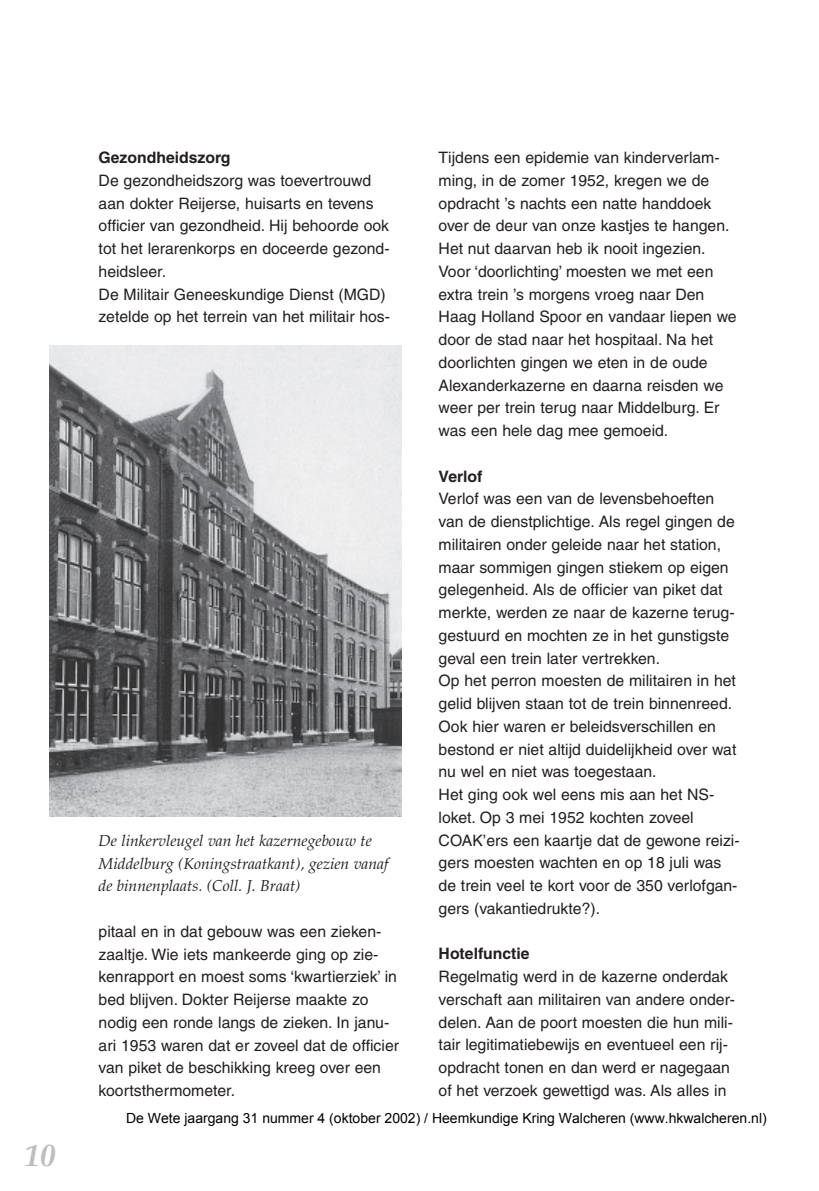
<style>
.page{position:relative;width:819px;height:1191px;background:#fff}
.page>*{position:absolute;margin:0;border:0;box-sizing:border-box;transform-origin:0 0}
.t1{font:italic 700 31.5px "Palatino";color:#bdbec1}
.t2{font:15.75px/22.8px "Helvetica";color:#231f20}
.t3{font:italic 15.75px/22.8px "Palatino";color:#231f20}
.t4{font:700 15.75px "Helvetica";color:#231f20}
.t5{font:14px "Arial";color:#000}
</style>
<div class="page">
<img style="left:49px;top:345px;width:352px;height:471px">
<h1 class="t1" style="left:24px;top:1143px;width:33px">10</h1>
<p class="t4" style="left:99px;top:152px;width:133px">Gezondheidszorg</p>
<p class="t2" style="left:99px;top:171px;width:293px">De gezondheidszorg was toevertrouwd aan dokter Reijerse, huisarts en tevens officier van gezondheid. Hij behoorde ook tot het lerarenkorps en doceerde gezond&shy;heidsleer.<br>De Militair Geneeskundige Dienst (MGD) zetelde op het terrein van het militair hos-</p>
<p class="t3" style="left:99px;top:831px;width:291px">De linkervleugel van het kazernegebouw te<br>Middelburg (Koningstraatkant), gezien vanaf de binnenplaats. (Coll. J. Braat)</p>
<p class="t2" style="left:99px;top:921px;width:302px">pitaal en in dat gebouw was een zieken&shy;zaaltje. Wie iets mankeerde ging op zie&shy;kenrapport en moest soms ‘kwartierziek’ in bed blijven. Dokter Reijerse maakte zo nodig een ronde langs de zieken. In janu&shy;ari 1953 waren dat er zoveel dat de officier van piket de beschikking kreeg over een koortsthermometer.</p>
<p class="t2" style="left:438px;top:148px;width:299px">Tijdens een epidemie van kinderverlam&shy;ming, in de zomer 1952, kregen we de opdracht ’s nachts een natte handdoek over de deur van onze kastjes te hangen.<br>Het nut daarvan heb ik nooit ingezien.<br>Voor ‘doorlichting’ moesten we met een extra trein ’s morgens vroeg naar Den Haag Holland Spoor en vandaar liepen we door de stad naar het hospitaal. Na het doorlichten gingen we eten in de oude Alexanderkazerne en daarna reisden we weer per trein terug naar Middelburg. Er was een hele dag mee gemoeid.</p>
<p class="t4" style="left:438px;top:470px;width:45px">Verlof</p>
<p class="t2" style="left:438px;top:489px;width:302px">Verlof was een van de levensbehoeften van de dienstplichtige. Als regel gingen de militairen onder geleide naar het station, maar sommigen gingen stiekem op eigen gelegenheid. Als de officier van piket dat merkte, werden ze naar de kazerne terug&shy;gestuurd en mochten ze in het gunstigste geval een trein later vertrekken.<br>Op het perron moesten de militairen in het gelid blijven staan tot de trein binnenreed.<br>Ook hier waren er beleidsverschillen en bestond er niet altijd duidelijkheid over wat nu wel en niet was toegestaan.<br>Het ging ook wel eens mis aan het NS&shy;loket. Op 3 mei 1952 kochten zoveel COAK’ers een kaartje dat de gewone reizi&shy;gers moesten wachten en op 18 juli was de trein veel te kort voor de 350 verlofgan&shy;gers (vakantiedrukte?).</p>
<p class="t4" style="left:438px;top:948px;width:92px">Hotelfunctie</p>
<p class="t2" style="left:438px;top:966px;width:298px">Regelmatig werd in de kazerne onderdak verschaft aan militairen van andere onder&shy;delen. Aan de poort moesten die hun mili&shy;tair legitimatiebewijs en eventueel een rij&shy;opdracht tonen en dan werd er nagegaan of het verzoek gewettigd was. Als alles in</p>
<p class="t5" style="left:126px;top:1109px;width:642px">De Wete jaargang 31 nummer 4 (oktober 2002) / Heemkundige Kring Walcheren (www.hkwalcheren.nl)</p>
</div>
